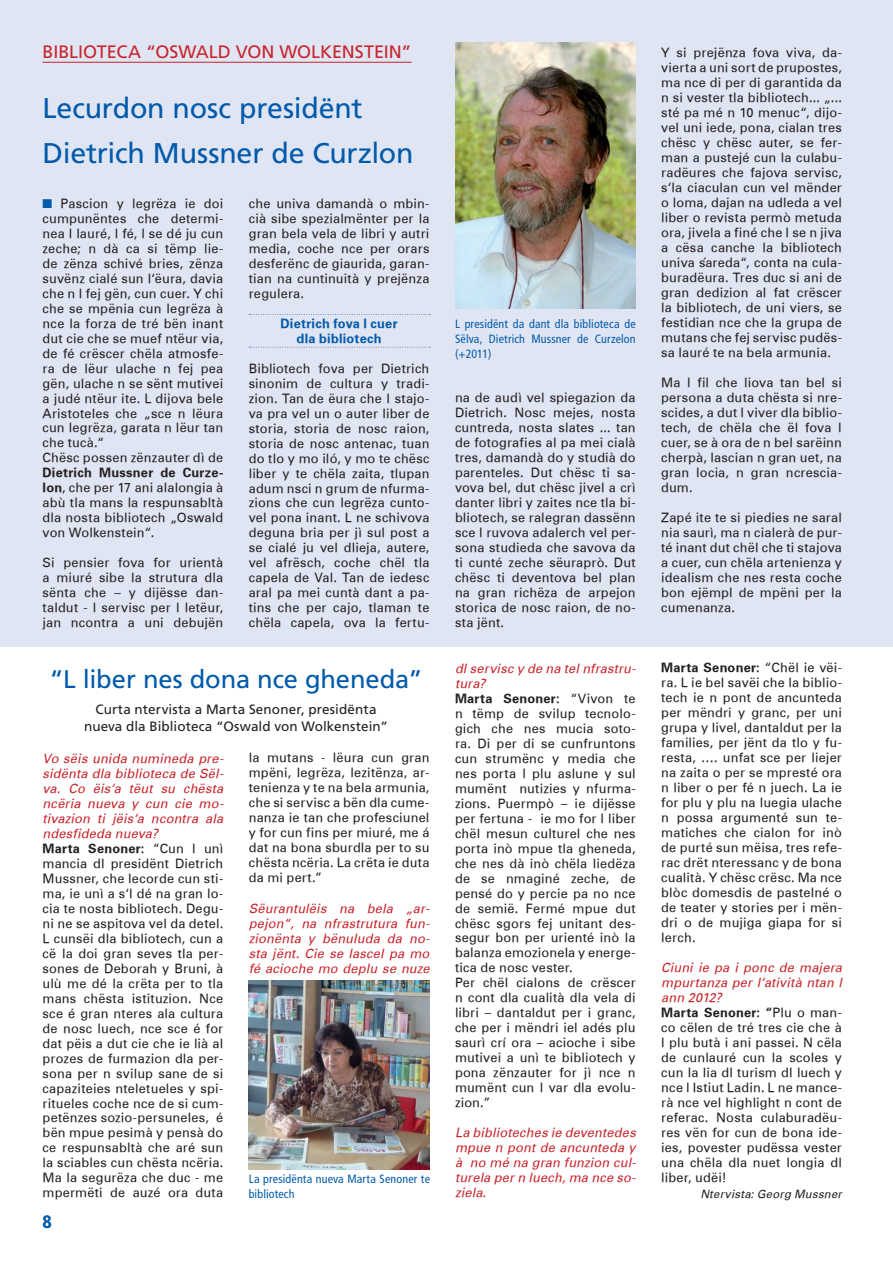
<style>
.page{position:relative;width:893px;height:1263px;background:#fff}
.page>*{position:absolute;margin:0;border:0;box-sizing:border-box;transform-origin:0 0}
.Titel_24{font:28.5px "Frutiger";letter-spacing:-.005em;color:#015aaa}
.Titel_24-2{font:25.5px "Frutiger";letter-spacing:-.005em;color:#015aaa}
.Occhiello{font:18px "Frutiger";color:#c8242b}
.t1{font:900 condensed 18px "Frutiger";color:#015aaa}
.Titel_24-3{font:13.5px "Frutiger";letter-spacing:.01em;color:#231f20}
.Text_ital_ladin{font:12.75px/15px "Univers LAD";letter-spacing:.015em;color:#231f20;text-align:justify}
.Text_ital_ladin-2{font:12.75px/15px "Univers LAD Oblique";letter-spacing:.015em;color:#c8242b;text-align:justify}
.Capitul_cun_rissa{font:12.75px/15px "Univers LAD Bold";letter-spacing:.02em;color:#015aaa;text-align:center}
.Bildlegende{font:condensed 12px/15px "Frutiger";letter-spacing:.01em;color:#015aaa;text-align:justify}
.Text_ital_ladin-3{font:11.25px "Univers LAD Oblique";letter-spacing:.02em;color:#231f20}
.s1{color:#015aaa}
.s2{font-family:"Univers LAD Bold"}
</style>
<div class="page">
<div style="left:0;top:0;width:893px;height:646px;background:#e0e5f3"></div>
<hr style="left:43px;top:62px;width:369px;height:1px;background:#c8242b">
<svg style="left:249px;top:314px;width:181px;height:1px"></svg>
<svg style="left:249px;top:347px;width:181px;height:1px"></svg>
<img style="left:455px;top:43px;width:181px;height:265px">
<img style="left:249px;top:980px;width:180px;height:189px">
<p class="Occhiello" style="left:43px;top:41px;width:371px">BIBLIOTECA “OSWALD VON WOLKENSTEIN”</p>
<p class="Titel_24" style="left:43px;top:91px;width:322px">Lecurdon nosc presidënt</p>
<p class="Titel_24" style="left:43px;top:136px;width:373px">Dietrich Mussner de Curzlon</p>
<p class="Text_ital_ladin" style="left:43px;top:196px;width:182px"><span class="s1">■</span> Pascion y legrëza ie doi cumpunëntes che determi&shy;nea l lauré, l fé, l se dé ju cun zeche; n dà ca si tëmp lie&shy;de zënza schivé bries, zënza suvënz cialé sun l‘ëura, davia che n l fej gën, cun cuer. Y chi che se mpënia cun legrëza à nce la forza de tré bën inant dut cie che se muef ntëur via, de fé crëscer chëla atmosfe&shy;ra de lëur ulache n fej pea gën, ulache n se sënt mutivei a judé ntëur ite. L dijova bele Aristoteles che „sce n lëura cun legrëza, garata n lëur tan che tucà.“</p>
<p class="Text_ital_ladin" style="left:43px;top:450px;width:182px">Chësc possen zënzauter dì de <span class="s2">Dietrich Mussner de Curze&shy;lon</span>, che per 17 ani alalongia à abù tla mans la respunsabltà dla nosta bibliotech „Oswald von Wolkenstein“.</p>
<p class="Text_ital_ladin" style="left:43px;top:555px;width:182px">Si pensier fova for urientà a miuré sibe la strutura dla sënta che – y dijësse dan&shy;taldut - l servisc per l letëur, jan ncontra a uni debujën</p>
<p class="Text_ital_ladin" style="left:249px;top:196px;width:182px">che univa damandà o mbin&shy;cià sibe spezialmënter per la gran bela vela de libri y autri media, coche nce per orars desferënc de giaurida, garan&shy;tian na cuntinuità y prejënza regulera.</p>
<p class="Capitul_cun_rissa" style="left:281px;top:315px;width:119px">Dietrich fova l cuer dla bibliotech</p>
<p class="Text_ital_ladin" style="left:249px;top:361px;width:182px">Bibliotech fova per Dietrich sinonim de cultura y tradi&shy;zion. Tan de ëura che l stajo&shy;va pra vel un o auter liber de storia, storia de nosc raion, storia de nosc antenac, tuan do tlo y mo iló, y mo te chësc liber y te chëla zaita, tlupan adum nsci n grum de nfurma&shy;zions che cun legrëza cunto&shy;vel pona inant. L ne schivova deguna bria per jì sul post a se cialé ju vel dlieja, autere, vel afrësch, coche chël tla capela de Val. Tan de iedesc aral pa mei cuntà dant a pa&shy;tins che per cajo, tlaman te chëla capela, ova la fertu-</p>
<p class="Titel_24-2" style="left:49px;top:664px;width:375px">“L liber nes dona nce gheneda”</p>
<p class="Titel_24-3" style="left:95px;top:701px;width:283px">Curta ntervista a Marta Senoner, presidënta</p>
<p class="Titel_24-3" style="left:84px;top:718px;width:305px">nueva dla Biblioteca “Oswald von Wolkenstein”</p>
<p class="Text_ital_ladin-2" style="left:43px;top:751px;width:183px">Vo sëis unida numineda pre&shy;sidënta dla biblioteca de Sël&shy;va. Co ëis‘a tëut su chësta ncëria nueva y cun cie mo&shy;tivazion ti jëis‘a ncontra ala ndesfideda nueva?</p>
<p class="Text_ital_ladin" style="left:43px;top:841px;width:182px"><span class="s2">Marta Senoner:</span> “Cun l unì mancia dl presidënt Dietrich Mussner, che lecorde cun sti&shy;ma, ie unì a s‘l dé na gran lo&shy;cia te nosta bibliotech. Degu&shy;ni ne se aspitova vel da detel.<br>L cunsëi dla bibliotech, cun a cë la doi gran seves tla per&shy;sones de Deborah y Bruni, à ulù me dé la crëta per to tla mans chësta istituzion. Nce sce é gran nteres ala cultura de nosc luech, nce sce é for dat pëis a dut cie che ie lià al prozes de furmazion dla per&shy;sona per n svilup sane de si capaziteies nteletueles y spi&shy;ritueles coche nce de si cum&shy;petënzes sozio-persuneles, é bën mpue pesimà y pensà do ce respunsabltà che aré sun la sciables cun chësta ncëria.<br>Ma la segurëza che duc - me mpermëti de auzé ora duta</p>
<p class="Text_ital_ladin" style="left:249px;top:750px;width:182px">la mutans - lëura cun gran mpëni, legrëza, lezitënza, ar&shy;tenienza y te na bela armunia, che si servisc a bën dla cume&shy;nanza ie tan che profesciunel y for cun fins per miuré, me á dat na bona sburdla per to su chësta ncëria. La crëta ie duta da mi pert.”</p>
<p class="Text_ital_ladin-2" style="left:249px;top:901px;width:182px">Sëurantulëis na bela „ar&shy;pejon“, na nfrastrutura fun&shy;zionënta y bënuluda da no&shy;sta jënt. Cie se lascel pa mo fé acioche mo deplu se nuze</p>
<p class="Bildlegende" style="left:249px;top:1171px;width:183px">La presidënta nueva Marta Senoner te bibliotech</p>
<h3 class="t1" style="left:43px;top:1210px;width:11px">8</h3>
<p class="Bildlegende" style="left:455px;top:316px;width:182px">L presidënt da dant dla biblioteca de Sëlva, Dietrich Mussner de Curzelon (+2011)</p>
<p class="Text_ital_ladin" style="left:455px;top:390px;width:182px">na de audì vel spiegazion da Dietrich. Nosc mejes, nosta cuntreda, nosta slates ... tan de fotografies al pa mei cialà tres, damandà do y studià do parenteles. Dut chësc ti sa&shy;vova bel, dut chësc jivel a crì danter libri y zaites nce tla bi&shy;bliotech, se ralegran dassënn sce l ruvova adalerch vel per&shy;sona studieda che savova da ti cunté zeche sëuraprò. Dut chësc ti deventova bel plan na gran richëza de arpejon storica de nosc raion, de no&shy;sta jënt.</p>
<p class="Text_ital_ladin-2" style="left:455px;top:661px;width:182px">dl servisc y de na tel nfrastru&shy;tura?</p>
<p class="Text_ital_ladin" style="left:455px;top:691px;width:182px"><span class="s2">Marta Senoner:</span> “Vivon te n tëmp de svilup tecnolo&shy;gich che nes mucia soto&shy;ra. Di per di se cunfruntons cun strumënc y media che nes porta l plu aslune y sul mumënt nutizies y nfurma&shy;zions. Puermpò – ie dijësse per fertuna - ie mo for l liber chël mesun culturel che nes porta inò mpue tla gheneda, che nes dà inò chëla liedëza de se nmaginé zeche, de pensé do y percie pa no nce de semië. Fermé mpue dut chësc sgors fej unitant des&shy;segur bon per urienté inò la balanza emozionela y energe&shy;tica de nosc vester.</p>
<p class="Text_ital_ladin" style="left:455px;top:975px;width:182px">Per chël cialons de crëscer n cont dla cualità dla vela di libri – dantaldut per i granc, che per i mëndri iel adés plu saurì crí ora – acioche i sibe mutivei a unì te bibliotech y pona zënzauter for jì nce n mumënt cun l var dla evolu&shy;zion.”</p>
<p class="Text_ital_ladin-2" style="left:455px;top:1125px;width:182px">La biblioteches ie deventedes mpue n pont de ancunteda y à no mé na gran funzion cul&shy;turela per n luech, ma nce so&shy;ziela.</p>
<p class="Text_ital_ladin" style="left:661px;top:45px;width:182px">Y si prejënza fova viva, da&shy;vierta a uni sort de prupostes, ma nce di per di garantida da n si vester tla bibliotech... „... sté pa mé n 10 menuc“, dijo&shy;vel uni iede, pona, cialan tres chësc y chësc auter, se fer&shy;man a pustejé cun la culabu&shy;radëures che fajova servisc, s‘la ciaculan cun vel mënder o loma, dajan na udleda a vel liber o revista permò metuda ora, jivela a finé che l se n jiva a cësa canche la bibliotech univa s´areda“, conta na cula&shy;buradëura. Tres duc si ani de gran dedizion al fat crëscer la bibliotech, de uni viers, se festidian nce che la grupa de mutans che fej servisc pudës&shy;sa lauré te na bela armunia.</p>
<p class="Text_ital_ladin" style="left:661px;top:375px;width:182px">Ma l fil che liova tan bel si persona a duta chësta si nre&shy;scides, a dut l viver dla biblio&shy;tech, de chëla che ël fova l cuer, se à ora de n bel sarëinn cherpà, lascian n gran uet, na gran locia, n gran ncrescia&shy;dum.</p>
<p class="Text_ital_ladin" style="left:661px;top:510px;width:182px">Zapé ite te si piedies ne saral nia saurì, ma n cialerà de pur&shy;té inant dut chël che ti stajova a cuer, cun chëla artenienza y idealism che nes resta coche bon ejëmpl de mpëni per la cumenanza.</p>
<p class="Text_ital_ladin" style="left:661px;top:660px;width:182px"><span class="s2">Marta Senoner:</span> “Chël ie vëi&shy;ra. L ie bel savëi che la biblio&shy;tech ie n pont de ancunteda per mëndri y granc, per uni grupa y livel, dantaldut per la families, per jënt da tlo y fu&shy;resta, …. unfat sce per liejer na zaita o per se mpresté ora n liber o per fé n juech. La ie for plu y plu na luegia ulache n possa argumenté sun te&shy;matiches che cialon for inò de purté sun mëisa, tres refe&shy;rac drët nteressanc y de bona cualità. Y chësc crësc. Ma nce blòc domesdis de pastelné o de teater y stories per i mën&shy;dri o de mujiga giapa for si lerch.</p>
<p class="Text_ital_ladin-2" style="left:661px;top:960px;width:182px">Ciuni ie pa i ponc de majera mpurtanza per l‘atività ntan l ann 2012?</p>
<p class="Text_ital_ladin" style="left:661px;top:1005px;width:182px"><span class="s2">Marta Senoner: “</span>Plu o man&shy;co cëlen de tré tres cie che à l plu butà i ani passei. N cëla de cunlauré cun la scoles y cun la lia dl turism dl luech y nce l Istiut Ladin. L ne mance&shy;rà nce vel highlight n cont de referac. Nosta culaburadëu&shy;res vën for cun de bona ide&shy;ies, povester pudëssa vester una chëla dla nuet longia dl liber, udëi!</p>
<p class="Text_ital_ladin-3" style="left:700px;top:1187px;width:143px">Ntervista: Georg Mussner</p>
</div>
